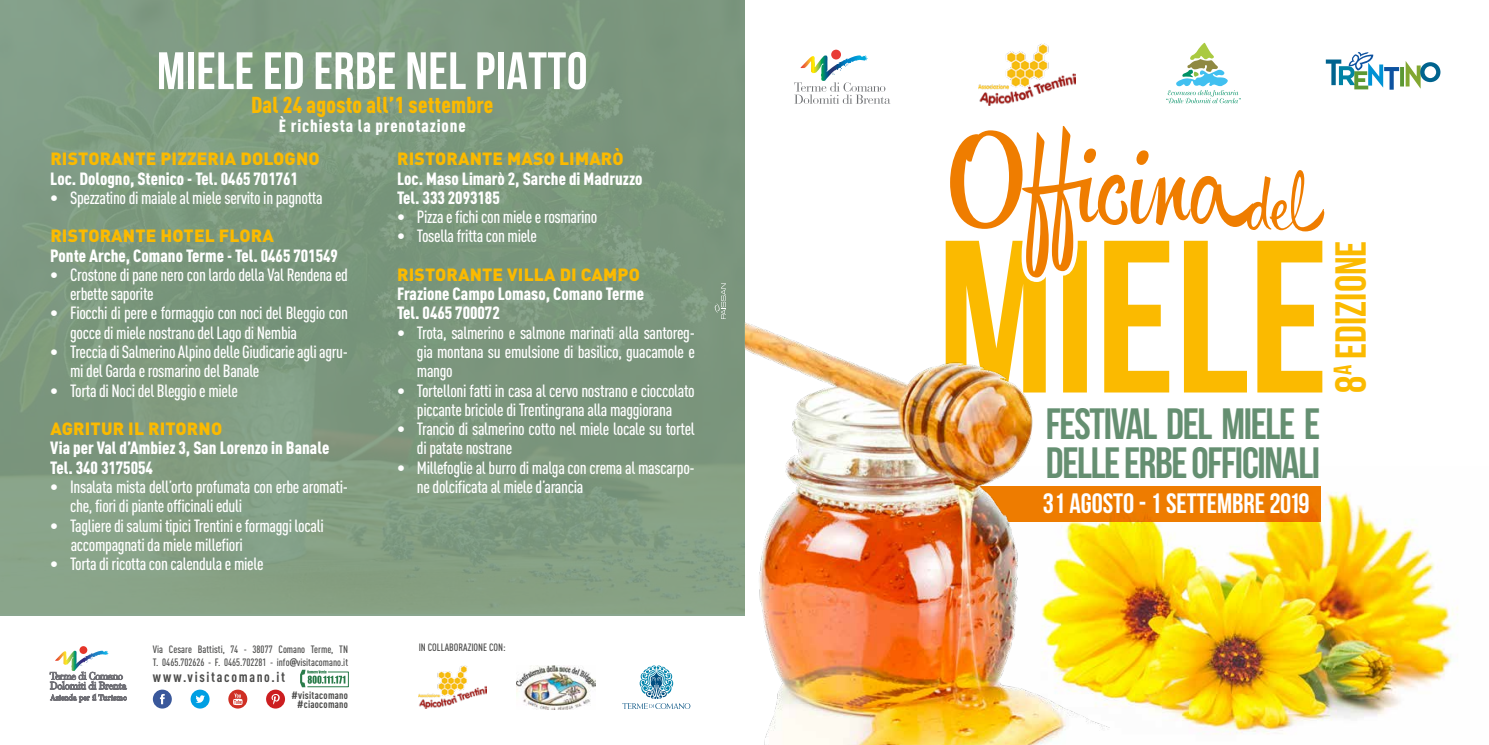
<style>
.page{position:relative;width:1489px;height:745px;background:#fff}
.page>*{position:absolute;margin:0;border:0;box-sizing:border-box;transform-origin:0 0}
.t1{font:109.9px "Hipster Script Pro";color:#ef7d00}
.t2{font:67.2px "Hipster Script Pro";color:#ef7d00}
.t3{font:700 52.5px "Bebas Neue";letter-spacing:.01em;color:#fff}
.t4{font:43.75px/38.5px "Bebas Neue";letter-spacing:-.03em;color:#658f71}
.t5{font:43.4px "Bebas Neue";color:#fbba00}
.t6{font:700 28px "Bebas Neue";color:#fff}
.t7{font:900 22.75px "DIN Cond";letter-spacing:.01em;color:#fbba00}
.t8{font:500 17.5px/19.2px "DIN Cond";letter-spacing:-.02em;color:#fff}
.t9{font:900 17.5px/19.2px "DIN Cond";color:#fff}
.t10{font:900 17.5px "DIN Pro";letter-spacing:.01em;color:#fbba00}
.t11{font:900 17.5px "DIN Cond";letter-spacing:.05em;color:#fff}
.t12{font:700 14.35px "DIN Cond";letter-spacing:.115em;color:#4a4a49}
.t13{font:500 10.5px/12.6px "DIN Cond";color:#4a4a49}
.t14{font:700 10.5px/8.8px "DIN Cond";letter-spacing:.025em;color:#4a4a49;text-align:center}
.s1{font-family:"Bebas Neue";font-weight:400}
</style>
<div class="page">
<svg style="left:945px;top:240px;width:377px;height:152px"></svg>
<img style="left:1109px;top:486px;width:349px;height:248px">
<img style="left:744px;top:287px;width:365px;height:457px">
<svg style="left:945px;top:42px;width:317px;height:244px"></svg>
<svg style="left:1325px;top:52px;width:115px;height:38px"></svg>
<div style="left:831px;top:50px;width:10px;height:9px;background:#e83c36;border-radius:50%"></div>
<svg style="left:794px;top:55px;width:96px;height:49px"></svg>
<div style="left:0;top:0;width:744px;height:615px;background:#7f9e84"></div>
<svg style="left:79px;top:645px;width:8px;height:8px"></svg>
<svg style="left:50px;top:650px;width:77px;height:51px"></svg>
<svg style="left:191px;top:689px;width:18px;height:19px"></svg>
<svg style="left:153px;top:689px;width:19px;height:19px"></svg>
<svg style="left:228px;top:689px;width:19px;height:19px"></svg>
<svg style="left:266px;top:689px;width:19px;height:19px"></svg>
<svg style="left:300px;top:669px;width:49px;height:18px"></svg>
<img style="left:418px;top:665px;width:68px;height:43px">
<svg style="left:622px;top:665px;width:68px;height:43px"></svg>
<img style="left:516px;top:665px;width:79px;height:43px">
<svg style="left:714px;top:283px;width:11px;height:36px"></svg>
<img style="left:978px;top:44px;width:97px;height:61px">
<h3 class="t3" style="left:157px;top:42px;width:432px">MIELE ED ERBE NEL PIATTO</h3>
<h3 class="t7" style="left:251px;top:91px;width:244px">Dal 24 agosto all’1 settembre</h3>
<p class="t11" style="left:279px;top:115px;width:188px">È richiesta la prenotazione</p>
<p class="t10" style="left:50px;top:147px;width:271px">RISTORANTE PIZZERIA DOLOGNO</p>
<p class="t9" style="left:50px;top:168px;width:249px">Loc. Dologno, Stenico - Tel. 0465 701761</p>
<p class="t8" style="left:50px;top:187px;width:274px">• Spezzatino di maiale al miele servito in pagnotta</p>
<p class="t10" style="left:50px;top:224px;width:225px">RISTORANTE HOTEL FLORA</p>
<p class="t9" style="left:50px;top:245px;width:289px">Ponte Arche, Comano Terme - Tel. 0465 701549</p>
<p class="t8" style="left:70px;top:264px;width:279px;text-indent:-20px">• Crostone di pane nero con lardo della Val Rendena ed erbette saporite</p>
<p class="t8" style="left:70px;top:303px;width:279px;text-indent:-20px">• Fiocchi di pere e formaggio con noci del Bleggio con gocce di miele nostrano del Lago di Nembia</p>
<p class="t8" style="left:70px;top:341px;width:279px;text-indent:-20px">• Treccia di Salmerino Alpino delle Giudicarie agli agru&shy;mi del Garda e rosmarino del Banale</p>
<p class="t8" style="left:50px;top:380px;width:189px">• Torta di Noci del Bleggio e miele</p>
<p class="t10" style="left:50px;top:416px;width:173px">AGRITUR IL RITORNO</p>
<p class="t9" style="left:50px;top:437px;width:280px">Via per Val d’Ambiez 3, San Lorenzo in Banale<br>Tel. 340 3175054</p>
<p class="t8" style="left:70px;top:476px;width:279px;text-indent:-20px">• Insalata mista dell’orto profumata con erbe aromati&shy;che, fiori di piante officinali eduli</p>
<p class="t8" style="left:71px;top:515px;width:254px;text-indent:-20px">• Tagliere di salumi tipici Trentini e formaggi locali accompagnati da miele millefiori</p>
<p class="t8" style="left:50px;top:553px;width:215px">• Torta di ricotta con calendula e miele</p>
<p class="t13" style="left:153px;top:642px;width:197px">Via Cesare Battisti, 74 - 38077 Comano Terme, TN<br>T. 0465.702626 - F. 0465.702281 - info<span class="s1">@</span>visitacomano.it</p>
<p class="t12" style="left:153px;top:667px;width:134px">www.visitacomano.it</p>
<p class="t14" style="left:291px;top:690px;width:58px">#visitacomano #ciaocomano</p>
<p class="t10" style="left:397px;top:147px;width:228px">RISTORANTE MASO LIMARÒ</p>
<p class="t9" style="left:397px;top:168px;width:247px">Loc. Maso Limarò 2, Sarche di Madruzzo<br>Tel. 333 2093185</p>
<p class="t8" style="left:397px;top:207px;width:202px">• Pizza e fichi con miele e rosmarino</p>
<p class="t8" style="left:397px;top:226px;width:141px">• Tosella fritta con miele</p>
<p class="t10" style="left:397px;top:262px;width:244px">RISTORANTE VILLA DI CAMPO</p>
<p class="t9" style="left:397px;top:283px;width:248px">Frazione Campo Lomaso, Comano Terme<br>Tel. 0465 700072</p>
<p class="t8" style="left:417px;top:322px;width:279px;text-align:justify;text-indent:-20px">• Trota, salmerino e salmone marinati alla santoreg&shy;gia montana su emulsione di basilico, guacamole e mango</p>
<p class="t8" style="left:397px;top:380px;width:299px;text-align:center">• Tortelloni fatti in casa al cervo nostrano e cioccolato piccante briciole di Trentingrana alla maggiorana</p>
<p class="t8" style="left:417px;top:418px;width:279px;text-indent:-20px">• Trancio di salmerino cotto nel miele locale su tortel di patate nostrane</p>
<p class="t8" style="left:417px;top:457px;width:279px;text-indent:-20px">• Millefoglie al burro di malga con crema al mascarpo&shy;ne dolcificata al miele d’arancia</p>
<p class="t13" style="left:418px;top:640px;width:89px">IN COLLABORAZIONE CON:</p>
<h1 class="t1" style="left:945px;top:117px;width:308px">Officina</h1>
<h2 class="t2" style="left:1246px;top:165px;width:82px">del</h2>
<h3 class="t4" style="left:1045px;top:404px;width:276px">FESTIVAL DEL MIELE E<br>DELLE ERBE OFFICINALI</h3>
<h3 class="t6" style="left:1042px;top:487px;width:268px">31 AGOSTO - 1 SETTEMBRE 2019</h3>
<h3 class="t5" style="left:1326px;top:392px;width:153px;rotate:-90deg">8<sup>A</sup> EDIZIONE</h3>
</div>
